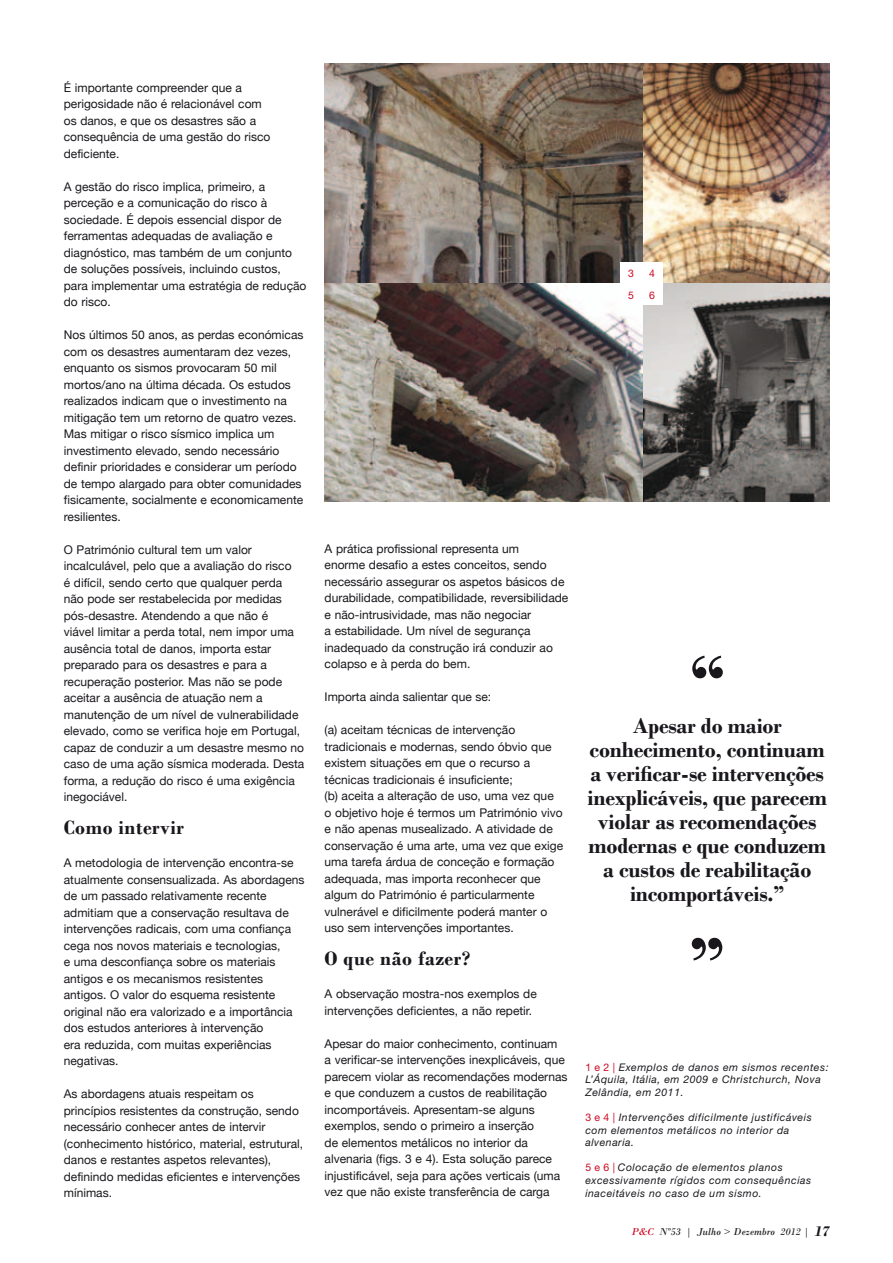
<style>
.page{position:relative;width:893px;height:1263px;background:#fff}
.page>*{position:absolute;margin:0;border:0;box-sizing:border-box;transform-origin:0 0}
.t1{font:700 75px "Bodoni";color:#1a171c}
.t2{font:700 22.5px/24px "Bodoni";letter-spacing:-.01em;color:#1a171c;text-align:center}
.t3{font:700 20.25px "Bodoni";letter-spacing:.025em;color:#1a171c}
.t4{font:12px/16.5px "Helvetica Neue";color:#1a171c}
.t5{font:italic 10.5px/12.6px "Helvetica Neue";letter-spacing:.05em;color:#1a171c}
.t6{font:italic 10.5px "Bodoni";letter-spacing:.01em;color:#1a171c}
.t7{font:10.5px/21.3px "Helvetica Neue";color:#cd071e}
.s1{font-style:normal;color:#cd071e}
.s2{color:#cd071e}
.s3{font-weight:700;font-size:15px}
</style>
<div class="page">
<img style="left:325px;top:64px;width:504px;height:438px">
<div style="left:620px;top:263px;width:22px;height:21px;background:#fff"></div>
<div style="left:620px;top:284px;width:22px;height:21px;background:#fff"></div>
<div style="left:642px;top:284px;width:21px;height:21px;background:#fff"></div>
<div style="left:642px;top:263px;width:21px;height:21px;background:#fff"></div>
<p class="t4" style="left:64px;top:79px;width:208px">É importante compreender que a perigosidade não é relacionável com os danos, e que os desastres são a consequência de uma gestão do risco deficiente.</p>
<p class="t4" style="left:64px;top:178px;width:244px">A gestão do risco implica, primeiro, a perceção e a comunicação do risco à sociedade. É depois essencial dispor de ferramentas adequadas de avaliação e diagnóstico, mas também de um conjunto de soluções possíveis, incluindo custos, para implementar uma estratégia de redução do risco.</p>
<p class="t4" style="left:64px;top:326px;width:241px">Nos últimos 50 anos, as perdas económicas com os desastres aumentaram dez vezes, enquanto os sismos provocaram 50 mil mortos/ano na última década. Os estudos realizados indicam que o investimento na mitigação tem um retorno de quatro vezes.<br>Mas mitigar o risco sísmico implica um investimento elevado, sendo necessário definir prioridades e considerar um período de tempo alargado para obter comunidades fisicamente, socialmente e economicamente resilientes.</p>
<p class="t4" style="left:64px;top:541px;width:242px">O Património cultural tem um valor incalculável, pelo que a avaliação do risco<br>é difícil, sendo certo que qualquer perda não pode ser restabelecida por medidas pós-desastre. Atendendo a que não é<br>viável limitar a perda total, nem impor uma ausência total de danos, importa estar preparado para os desastres e para a recuperação posterior. Mas não se pode aceitar a ausência de atuação nem a manutenção de um nível de vulnerabilidade elevado, como se verifica hoje em Portugal, capaz de conduzir a um desastre mesmo no caso de uma ação sísmica moderada. Desta forma, a redução do risco é uma exigência inegociável.</p>
<h3 class="t3" style="left:64px;top:816px;width:122px">Como intervir</h3>
<p class="t4" style="left:64px;top:854px;width:242px">A metodologia de intervenção encontra-se atualmente consensualizada. As abordagens de um passado relativamente recente admitiam que a conservação resultava de intervenções radicais, com uma confiança cega nos novos materiais e tecnologias,<br>e uma desconfiança sobre os materiais antigos e os mecanismos resistentes antigos. O valor do esquema resistente original não era valorizado e a importância dos estudos anteriores à intervenção<br>era reduzida, com muitas experiências negativas.</p>
<p class="t4" style="left:64px;top:1085px;width:241px">As abordagens atuais respeitam os princípios resistentes da construção, sendo necessário conhecer antes de intervir (conhecimento histórico, material, estrutural, danos e restantes aspetos relevantes), definindo medidas eficientes e intervenções mínimas.</p>
<p class="t7" style="left:628px;top:263px;width:7px">3<br>5</p>
<p class="t7" style="left:649px;top:263px;width:7px">4</p>
<p class="t7" style="left:649px;top:284px;width:7px">6</p>
<p class="t4" style="left:325px;top:540px;width:245px">A prática profissional representa um<br>enorme desafio a estes conceitos, sendo necessário assegurar os aspetos básicos de durabilidade, compatibilidade, reversibilidade e não-intrusividade, mas não negociar<br>a estabilidade. Um nível de segurança inadequado da construção irá conduzir ao colapso e à perda do bem.</p>
<p class="t4" style="left:325px;top:688px;width:168px">Importa ainda salientar que se:</p>
<p class="t4" style="left:325px;top:721px;width:240px">(a) aceitam técnicas de intervenção tradicionais e modernas, sendo óbvio que existem situações em que o recurso a técnicas tradicionais é insuficiente;<br>(b) aceita a alteração de uso, uma vez que o objetivo hoje é termos um Património vivo e não apenas musealizado. A atividade de conservação é uma arte, uma vez que exige uma tarefa árdua de conceção e formação adequada, mas importa reconhecer que algum do Património é particularmente vulnerável e dificilmente poderá manter o uso sem intervenções importantes.</p>
<h3 class="t3" style="left:325px;top:947px;width:147px">O que não fazer?</h3>
<p class="t4" style="left:325px;top:985px;width:214px">A observação mostra-nos exemplos de intervenções deficientes, a não repetir.</p>
<p class="t4" style="left:325px;top:1035px;width:244px">Apesar do maior conhecimento, continuam<br>a verificar-se intervenções inexplicáveis, que parecem violar as recomendações modernas e que conduzem a custos de reabilitação incomportáveis. Apresentam-se alguns exemplos, sendo o primeiro a inserção<br>de elementos metálicos no interior da alvenaria (figs. 3 e 4). Esta solução parece injustificável, seja para ações verticais (uma vez que não existe transferência de carga</p>
<h1 class="t1" style="left:689px;top:637px;width:38px">“</h1>
<h2 class="t2" style="left:588px;top:713px;width:241px">Apesar do maior conhecimento, continuam a verificar-se intervenções inexplicáveis, que parecem violar as recomendações modernas e que conduzem a custos de reabilitação incomportáveis.”</h2>
<h1 class="t1" style="left:726px;top:979px;width:38px;rotate:-180deg">“</h1>
<p class="t5" style="left:585px;top:1060px;width:245px"><span class="s1">1 e 2 |</span> Exemplos de danos em sismos recentes:<br>L’Áquila, Itália, em 2009 e Christchurch, Nova<br>Zelândia, em 2011.</p>
<p class="t5" style="left:585px;top:1111px;width:228px"><span class="s1">3 e 4 |</span> Intervenções dificilmente justificáveis com elementos metálicos no interior da alvenaria.</p>
<p class="t5" style="left:585px;top:1161px;width:227px"><span class="s1">5 e 6 |</span> Colocação de elementos planos excessivamente rígidos com consequências inaceitáveis no caso de um sismo.</p>
<p class="t6" style="left:631px;top:1225px;width:199px"><span class="s2">P&amp;C</span> Nº53 | Julho &gt; Dezembro 2012 | <span class="s3">17</span></p>
</div>
